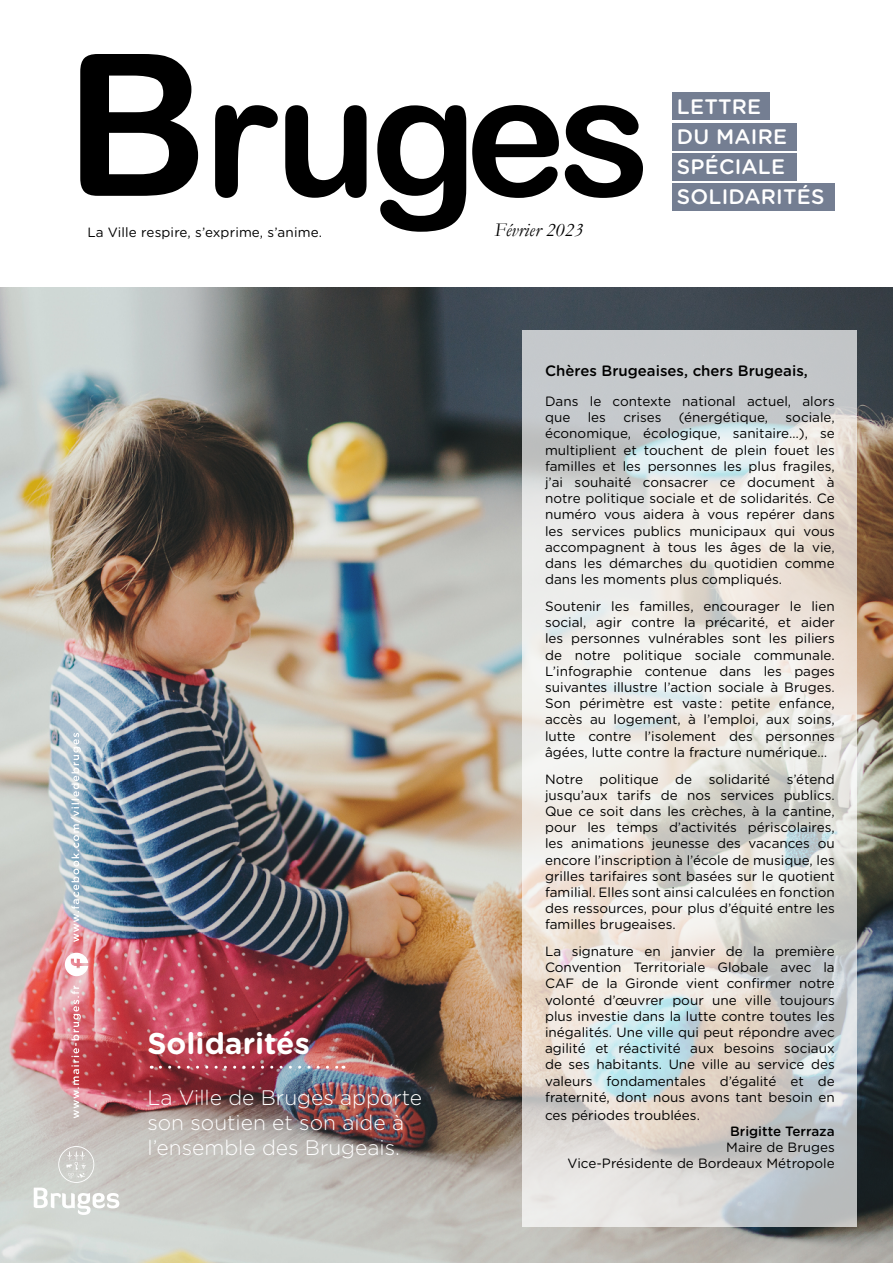
<style>
.page{position:relative;width:893px;height:1263px;background:#fff}
.page>*{position:absolute;margin:0;border:0;box-sizing:border-box;transform-origin:0 0}
.t1{font:700 30px "Gotham Rounded";color:#fff}
.t2{font:300 21px/25.2px "Gotham Rounded";color:#fff}
.t3{font:500 21px/30.2px "Gotham Rounded";letter-spacing:.01em;color:#fff}
.t4{font:italic 19.5px "Garamond";letter-spacing:.01em;color:#000}
.t5{font:500 15px "Gotham Rounded";color:#000}
.t6{font:13.5px/16.2px "Gotham Rounded";color:#000;text-align:justify}
.t7{font:500 13.5px "Gotham Rounded";color:#000}
</style>
<div class="page">
<div style="left:672px;top:93px;width:98px;height:27px;background:#747e92"></div>
<img style="left:0;top:288px;width:893px;height:975px">
<svg style="left:80px;top:54px;width:563px;height:178px"></svg>
<div style="left:672px;top:123px;width:124px;height:27px;background:#747e92"></div>
<svg style="left:65px;top:733px;width:23px;height:385px;background:#c8acb6"></svg>
<svg style="left:34px;top:1146px;width:85px;height:69px;background:#d4d5d1"></svg>
<div style="left:672px;top:153px;width:124px;height:28px;background:#747e92"></div>
<div style="left:672px;top:183px;width:163px;height:28px;background:#747e92"></div>
<svg style="left:523px;top:330px;width:334px;height:896px;background:#deddd9"></svg>
<svg style="left:160px;top:1066px;width:184px;height:3px"></svg>
<h2 class="t3" style="left:677px;top:90px;width:112px">LETTRE<br>DU MAIRE</h2>
<p class="t6" style="left:87px;top:223px;width:236px">La Ville respire, s’exprime, s’anime.</p>
<h3 class="t4" style="left:494px;top:216px;width:91px">Février 2023</h3>
<h2 class="t3" style="left:677px;top:151px;width:149px">SPÉCIALE<br>SOLIDARITÉS</h2>
<h1 class="t1" style="left:147px;top:1022px;width:164px">Solidarités</h1>
<h2 class="t2" style="left:147px;top:1084px;width:276px">La Ville de Bruges apporte son soutien et son aide à l’ensemble des Brugeais.</h2>
<p class="t5" style="left:545px;top:360px;width:264px">Chères Brugeaises, chers Brugeais,</p>
<p class="t6" style="left:545px;top:393px;width:291px">Dans le contexte national actuel, alors que</p>
<p class="t6" style="left:545px;top:409px;width:291px;text-indent:240px">sociale, économique, écologique, sanitaire…), se multiplient et touchent de plein fouet les familles et les personnes les plus fragiles, j’ai souhaité consacrer ce document à notre politique sociale et de solidarités. Ce numéro vous aidera à vous repérer dans les services publics municipaux qui vous accompagnent à tous les âges de la vie, dans les démarches du quotidien comme dans les moments plus compliqués.</p>
<p class="t6" style="left:545px;top:597px;width:291px">Soutenir les familles, encourager le lien social, agir contre la précarité, et aider les personnes vulnérables sont les piliers de notre politique sociale communale.<br>L’infographie contenue dans les pages suivantes illustre l’action sociale à Bruges.<br>Son périmètre est vaste : petite enfance, accès au logement, à l’emploi, aux soins, lutte contre l’isolement des personnes âgées, lutte contre la fracture numérique…</p>
<p class="t6" style="left:545px;top:770px;width:291px">Notre politique de solidarité s’étend jusqu’aux tarifs de nos services publics.<br>Que ce soit dans les crèches, à la cantine, pour les temps d’activités périscolaires, les animations jeunesse des vacances ou encore l’inscription à l’école de musique, les grilles tarifaires sont basées sur le quotient familial. Elles sont ainsi calculées en fonction des ressources, pour plus d’équité entre les familles brugeaises.</p>
<p class="t6" style="left:545px;top:942px;width:291px">La signature en janvier de la première Convention Territoriale Globale avec la CAF de la Gironde vient confirmer notre volonté d’œuvrer pour une ville toujours plus investie dans la lutte contre toutes les inégalités. Une ville qui peut répondre avec agilité et réactivité aux besoins sociaux de ses habitants. Une ville au service des valeurs fondamentales d’égalité et de fraternité, dont nous avons tant besoin en</p>
<p class="t6" style="left:545px;top:1106px;width:156px">ces périodes troublées.</p>
<p class="t7" style="left:730px;top:1122px;width:106px">Brigitte Terraza</p>
<p class="t6" style="left:568px;top:1139px;width:269px;text-align:right">Maire de Bruges<br>Vice-Présidente de Bordeaux Métropole</p>
<p class="t6" style="left:588px;top:409px;width:20px">les</p>
<p class="t6" style="left:623px;top:409px;width:40px">crises</p>
<p class="t6" style="left:679px;top:409px;width:91px">(énergétique,</p>
</div>
